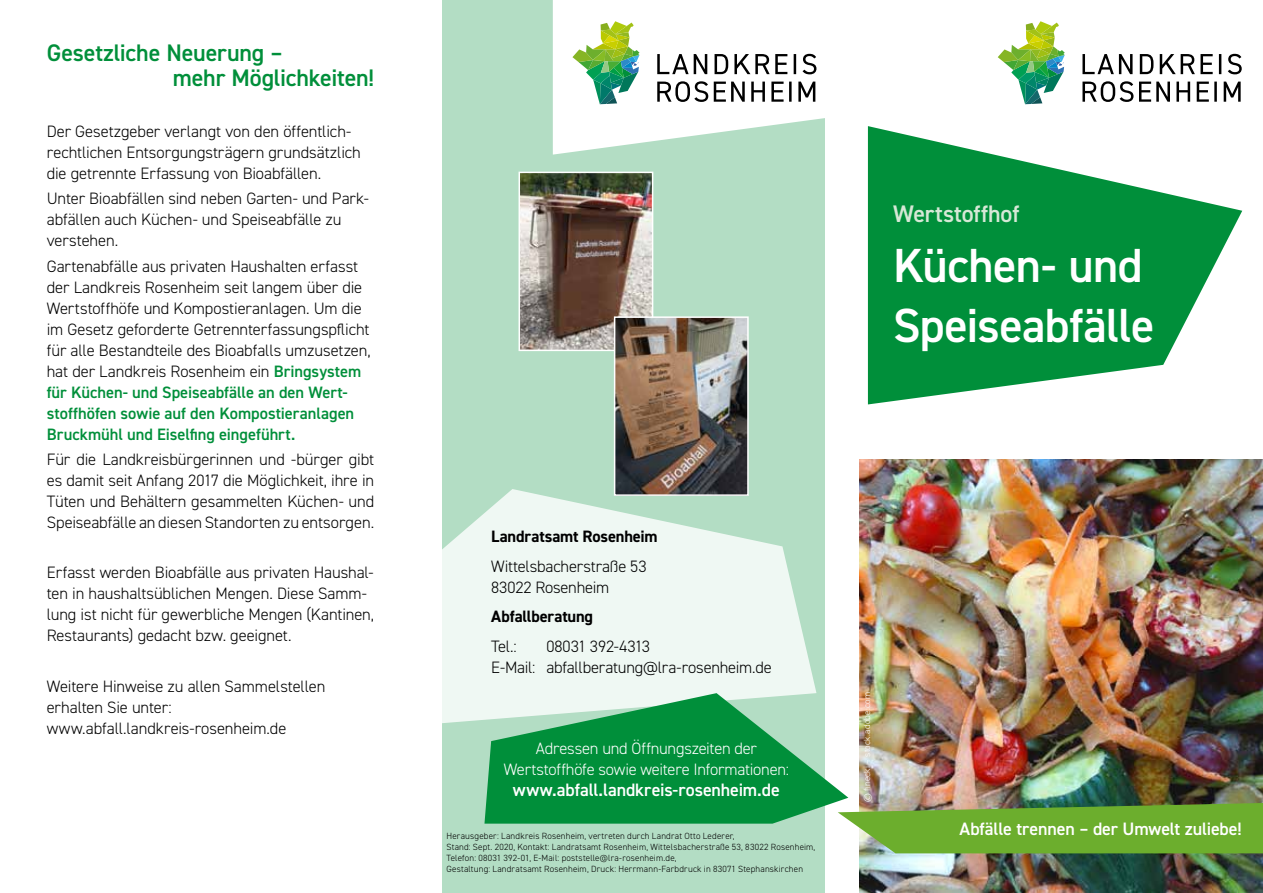
<style>
.page{position:relative;width:1263px;height:893px;background:#fff}
.page>*{position:absolute;margin:0;border:0;box-sizing:border-box;transform-origin:0 0}
.t1{font:600 48px/60px "DIN2014";letter-spacing:-.015em;color:#fff}
.t2{font:600 24px/25.2px "DIN2014";letter-spacing:-.01em;color:#008f3a}
.t3{font:600 24px "DIN2014";color:#d6e8d6}
.t4{font:600 18px "DIN2014";letter-spacing:-.01em;color:#fff}
.t5{font:300 16.5px/21px "DIN2014";letter-spacing:-.005em;color:#000}
.t6{font:300 16.5px/21px "DIN2014";letter-spacing:-.015em;color:#fff;text-align:center}
.t7{font:700 16.5px "DIN2014";letter-spacing:-.01em;color:#000}
.t8{font:300 9px/10.8px "DIN2014";letter-spacing:.02em;color:#000}
.t9{font:300 9px "DIN2014";letter-spacing:.025em;color:#fff}
.s1{font-weight:600;color:#008f3a}
</style>
<div class="page">
<div style="left:442px;top:0;width:383px;height:893px;background:#b3ddc4"></div>
<svg style="left:1082px;top:81px;width:158px;height:21px"></svg>
<svg style="left:1082px;top:54px;width:160px;height:20px"></svg>
<img style="left:998px;top:21px;width:67px;height:83px">
<svg style="left:553px;top:0;width:272px;height:155px;fill:#fff"></svg>
<img style="left:859px;top:460px;width:404px;height:433px">
<svg style="left:848px;top:803px;width:415px;height:50px;background:#72ab3a"></svg>
<svg style="left:657px;top:81px;width:158px;height:21px;background:#adadad"></svg>
<svg style="left:657px;top:54px;width:159px;height:20px;background:#b0b0b0"></svg>
<img style="left:572px;top:21px;width:67px;height:83px">
<svg style="left:442px;top:489px;width:374px;height:234px;fill:#eff8f3"></svg>
<svg style="left:484px;top:693px;width:364px;height:131px;fill:#008f3a"></svg>
<svg style="left:868px;top:126px;width:374px;height:278px;fill:#008f3a"></svg>
<img style="left:521px;top:175px;width:129px;height:173px">
<div style="left:518px;top:172px;width:135px;height:179px;border:2px solid #fff"></div>
<img style="left:617px;top:319px;width:129px;height:174px">
<div style="left:614px;top:316px;width:135px;height:180px;border:2px solid #fff"></div>
<h2 class="t2" style="left:173px;top:40px;width:203px;text-indent:-126px">Gesetzliche Neuerung –<br>mehr Möglichkeiten!</h2>
<p class="t5" style="left:47px;top:121px;width:316px">Der Gesetzgeber verlangt von den öffentlich&shy;rechtlichen Entsorgungsträgern grundsätzlich die getrennte Erfassung von Bioabfällen.</p>
<p class="t5" style="left:47px;top:188px;width:324px">Unter Bioabfällen sind neben Garten- und Park&shy;abfällen auch Küchen- und Speiseabfälle zu verstehen.</p>
<p class="t5" style="left:47px;top:255px;width:325px">Gartenabfälle aus privaten Haushalten erfasst der Landkreis Rosenheim seit langem über die Wertstoffhöfe und Kompostieranlagen. Um die im Gesetz geforderte Getrennterfassungspflicht für alle Bestandteile des Bioabfalls umzusetzen, hat der Landkreis Rosenheim ein <span class="s1">Bringsystem für Küchen- und Speiseabfälle an den Wert&shy;stoffhöfen sowie auf den Kompostieranlagen Bruckmühl und Eiselfing eingeführt.</span></p>
<p class="t5" style="left:47px;top:449px;width:329px;text-align:justify">Für die Landkreisbürgerinnen und -bürger gibt es damit seit Anfang 2017 die Möglichkeit, ihre in Tüten und Behältern gesammelten Küchen- und Speiseabfälle an diesen Standorten zu entsorgen.</p>
<p class="t5" style="left:47px;top:562px;width:329px">Erfasst werden Bioabfälle aus privaten Haushal&shy;ten in haushaltsüblichen Mengen. Diese Samm&shy;lung ist nicht für gewerbliche Mengen (Kantinen, Restaurants) gedacht bzw. geeignet.</p>
<p class="t5" style="left:47px;top:676px;width:280px">Weitere Hinweise zu allen Sammelstellen erhalten Sie unter: www.abfall.landkreis-rosenheim.de</p>
<h2 class="t3" style="left:893px;top:198px;width:128px">Wertstoffhof</h2>
<h1 class="t1" style="left:893px;top:234px;width:263px">Küchen- und<br>Speiseabfälle</h1>
<p class="t7" style="left:491px;top:526px;width:168px">Landratsamt Rosenheim</p>
<p class="t5" style="left:491px;top:556px;width:157px">Wittelsbacherstraße 53<br>83022 Rosenheim</p>
<p class="t7" style="left:491px;top:606px;width:104px">Abfallberatung</p>
<p class="t5" style="left:491px;top:636px;width:27px">Tel.:</p>
<p class="t5" style="left:491px;top:636px;width:282px;text-indent:55px">08031 392-4313<br>E-Mail: abfallberatung@lra-rosenheim.de</p>
<p class="t6" style="left:504px;top:738px;width:287px">Adressen und Öffnungszeiten der<br>Wertstoffhöfe sowie weitere Informationen:</p>
<p class="t4" style="left:513px;top:778px;width:268px">www.abfall.landkreis-rosenheim.de</p>
<p class="t8" style="left:446px;top:831px;width:370px">Herausgeber: Landkreis Rosenheim, vertreten durch Landrat Otto Lederer,<br>Stand: Sept. 2020, Kontakt: Landratsamt Rosenheim, Wittelsbacherstraße 53, 83022 Rosenheim, Telefon: 08031 392-01, E-Mail: poststelle@lra-rosenheim.de,<br>Gestaltung: Landratsamt Rosenheim, Druck: Herrmann-Farbdruck in 83071 Stephanskirchen</p>
<p class="t9" style="left:862px;top:801px;width:111px;rotate:-90deg">© finecki – stock.adobe.com</p>
<p class="t4" style="left:959px;top:817px;width:284px">Abfälle trennen – der Umwelt zuliebe!</p>
</div>
